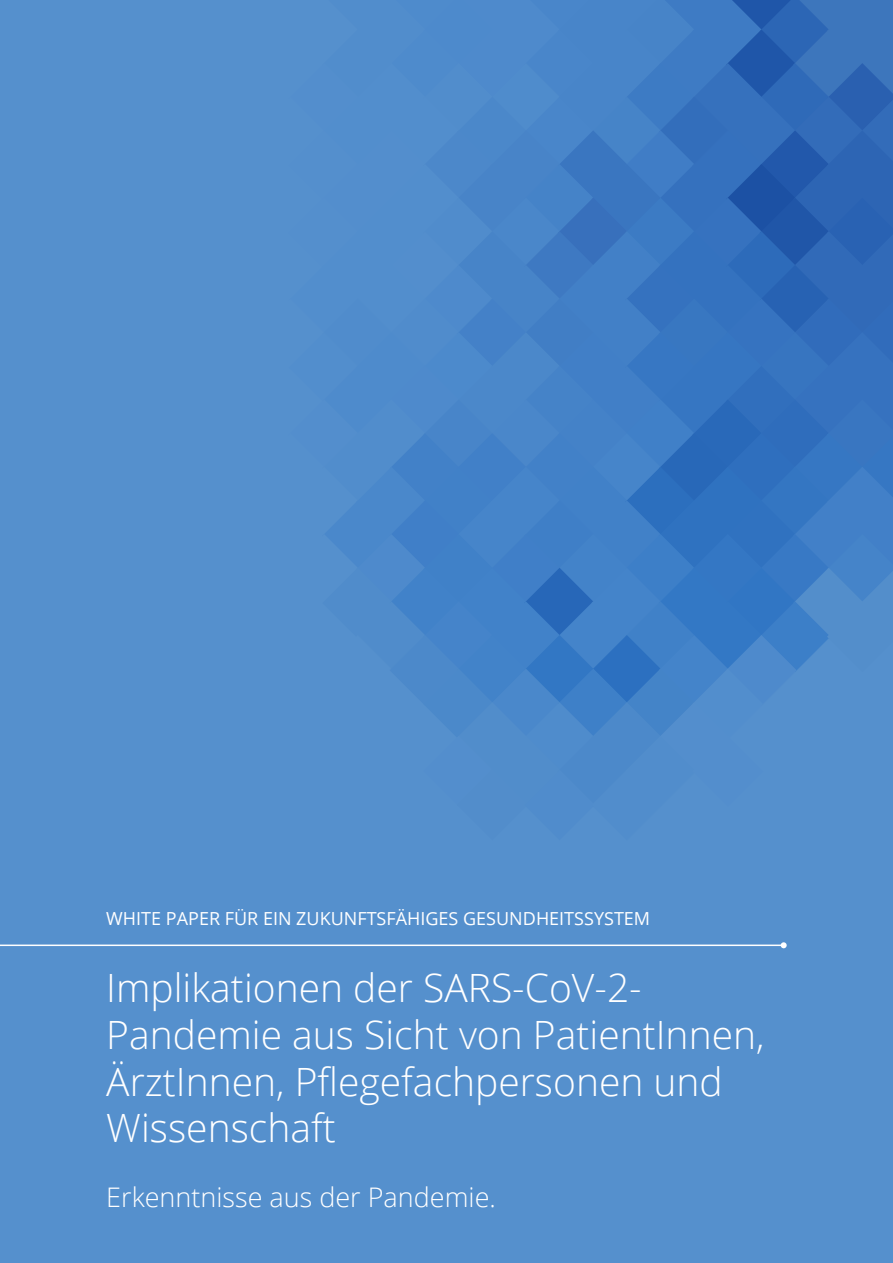
<style>
.page{position:relative;width:893px;height:1263px;background:#5590cd}
.page>*{position:absolute;margin:0;border:0;box-sizing:border-box;transform-origin:0 0}
.t1{font:300 39px/46.8px "Open Sans";color:#fff}
.t2{font:300 27px "Open Sans";color:#fff}
.t3{font:18px "Open Sans";color:#fff}
</style>
<div class="page">
<hr style="left:0;top:944px;width:784px;height:2px;background:#fff">
<svg style="left:781px;top:942px;width:6px;height:6px"></svg>
<svg style="left:325px;top:0;width:568px;height:736px"></svg>
<p class="t3" style="left:106px;top:906px;width:545px">WHITE PAPER FÜR EIN ZUKUNFTSFÄHIGES GESUNDHEITSSYSTEM</p>
<p class="t1" style="left:106px;top:963px;width:660px">Implikationen der SARS-CoV-2-<br>Pandemie aus Sicht von PatientInnen,<br>ÄrztInnen, Pflegefachpersonen und<br>Wissenschaft</p>
<p class="t2" style="left:106px;top:1179px;width:391px">Erkenntnisse aus der Pandemie.</p>
</div>
